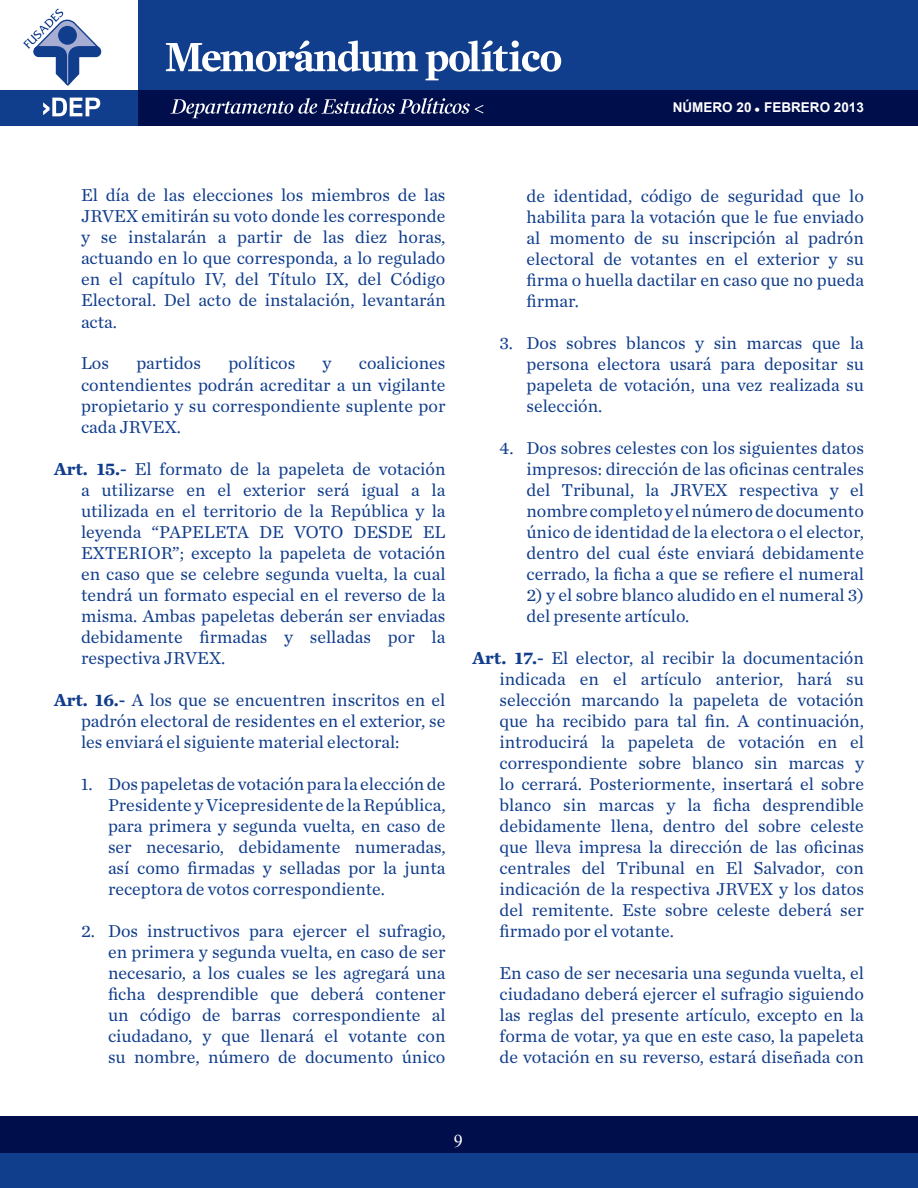
<style>
.page{position:relative;width:918px;height:1188px;background:#fff}
.page>*{position:absolute;margin:0;border:0;box-sizing:border-box;transform-origin:0 0}
.t1{font:18px/21px "Chronicle Text G1";color:#103d8c;text-align:justify}
.t2{font:18px "Times New Roman";color:#fff}
.t3{font:700 13.5px "Arial";color:#fff}
.s1{font-weight:700}
</style>
<div class="page">
<div style="left:138px;top:0;width:780px;height:126px;background:#103d8c"></div>
<svg style="left:166px;top:40px;width:395px;height:40px"></svg>
<svg style="left:0;top:90px;width:918px;height:36px;fill:#010e4c"></svg>
<svg style="left:170px;top:98px;width:313px;height:20px"></svg>
<svg style="left:43px;top:98px;width:57px;height:18px"></svg>
<svg style="left:23px;top:9px;width:79px;height:77px"></svg>
<div style="left:0;top:1116px;width:918px;height:72px;background:#103d8c"></div>
<div style="left:0;top:1116px;width:918px;height:37px;background:#010e4c"></div>
<svg style="left:755px;top:107px;width:4px;height:5px"></svg>
<p class="t3" style="left:673px;top:100px;width:193px">NÚMERO 20 FEBRERO 2013</p>
<p class="t1" style="left:81px;top:184px;width:366px">El día de las elecciones los miembros de las JRVEX emitirán su voto donde les corresponde y se instalarán a partir de las diez horas, actuando en lo que corresponda, a lo regulado en el capítulo IV, del Título IX, del Código Electoral. Del acto de instalación, levantarán acta.</p>
<p class="t1" style="left:81px;top:352px;width:30px">Los</p>
<p class="t1" style="left:136px;top:352px;width:66px">partidos</p>
<p class="t1" style="left:228px;top:352px;width:68px">políticos</p>
<p class="t1" style="left:323px;top:352px;width:10px">y</p>
<p class="t1" style="left:81px;top:352px;width:366px;text-indent:278px">coaliciones contendientes podrán acreditar a un vigilante propietario y su correspondiente suplente por cada JRVEX.</p>
<p class="t1" style="left:81px;top:457px;width:366px;text-indent:-27px"><span class="s1">Art. 15.-</span> El formato de la papeleta de votación a utilizarse en el exterior será igual a la utilizada en el territorio de la República y la leyenda “PAPELETA DE VOTO DESDE EL EXTERIOR”; excepto la papeleta de votación en caso que se celebre segunda vuelta, la cual tendrá un formato especial en el reverso de la misma. Ambas papeletas deberán ser enviadas debidamente firmadas y selladas por la respectiva JRVEX.</p>
<p class="t1" style="left:81px;top:688px;width:366px;text-indent:-27px"><span class="s1">Art. 16.-</span> A los que se encuentren inscritos en el padrón electoral de residentes en el exterior, se les enviará el siguiente material electoral:</p>
<p class="t1" style="left:108px;top:772px;width:339px;text-indent:-27px">1. Dos papeletas de votación para la elección de Presidente y Vicepresidente de la República, para primera y segunda vuelta, en caso de ser necesario, debidamente numeradas, así como firmadas y selladas por la junta receptora de votos correspondiente.</p>
<p class="t1" style="left:108px;top:919px;width:339px;text-indent:-27px">2. Dos instructivos para ejercer el sufragio, en primera y segunda vuelta, en caso de ser necesario, a los cuales se les agregará una ficha desprendible que deberá contener un código de barras correspondiente al ciudadano, y que llenará el votante con su nombre, número de documento único</p>
<p class="t1" style="left:527px;top:184px;width:339px">de identidad, código de seguridad que lo habilita para la votación que le fue enviado al momento de su inscripción al padrón electoral de votantes en el exterior y su firma o huella dactilar en caso que no pueda firmar.</p>
<p class="t1" style="left:527px;top:331px;width:339px;text-indent:-27px">3. Dos sobres blancos y sin marcas que la persona electora usará para depositar su papeleta de votación, una vez realizada su selección.</p>
<p class="t1" style="left:527px;top:436px;width:339px;text-indent:-27px">4. Dos sobres celestes con los siguientes datos impresos: dirección de las oficinas centrales del Tribunal, la JRVEX respectiva y el nombre completo y el número de documento único de identidad de la electora o el elector, dentro del cual éste enviará debidamente cerrado, la ficha a que se refiere el numeral</p>
<p class="t1" style="left:527px;top:583px;width:339px">2) y el sobre blanco aludido en el numeral 3) del presente artículo.</p>
<p class="t1" style="left:500px;top:646px;width:366px;text-indent:-27px"><span class="s1">Art. 17.-</span> El elector, al recibir la documentación indicada en el artículo anterior, hará su selección marcando la papeleta de votación que ha recibido para tal fin. A continuación, introducirá la papeleta de votación en el correspondiente sobre blanco sin marcas y lo cerrará. Posteriormente, insertará el sobre blanco sin marcas y la ficha desprendible debidamente llena, dentro del sobre celeste que lleva impresa la dirección de las oficinas centrales del Tribunal en El Salvador, con indicación de la respectiva JRVEX y los datos del remitente. Este sobre celeste deberá ser firmado por el votante.</p>
<p class="t1" style="left:500px;top:961px;width:366px">En caso de ser necesaria una segunda vuelta, el ciudadano deberá ejercer el sufragio siguiendo las reglas del presente artículo, excepto en la forma de votar, ya que en este caso, la papeleta de votación en su reverso, estará diseñada con</p>
<p class="t2" style="left:454px;top:1129px;width:10px">9</p>
</div>
